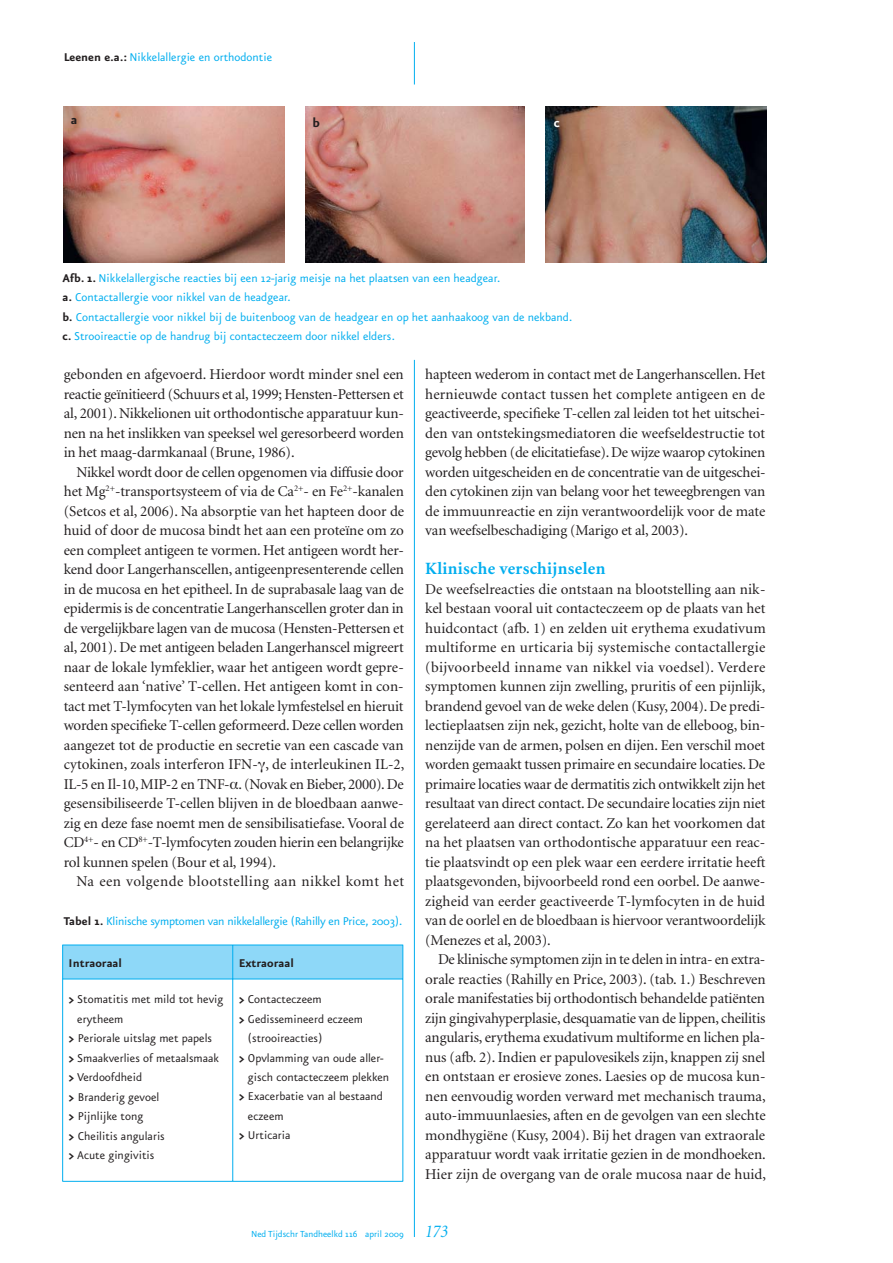
<style>
.page{position:relative;width:893px;height:1263px;background:#fff}
.page>*{position:absolute;margin:0;border:0;box-sizing:border-box;transform-origin:0 0}
.t1{font:700 17.25px "Minion";letter-spacing:.02em;color:#00aeef}
.t2{font:15px/19.5px "Minion";letter-spacing:-.01em;color:#231f20;text-align:justify}
.t3{font:15px "Minion";letter-spacing:.035em;color:#231f20}
.t4{font:700 15px "Eureka Sans";color:#231f20}
.t5{font:700 15px "Eureka Sans";color:#fff}
.t6{font:13.5px "Eureka Sans";color:#231f20}
.t7{font:13.5px/19.5px "Eureka Sans";color:#00aeef}
.t8{font:13.5px "Eureka Sans";letter-spacing:-.02em;color:#00aeef}
.t9{font:700 13.5px "Eureka Sans";color:#231f20}
.t10{font:10.5px "Eureka Sans";color:#00aeef}
.s1{font-weight:700;color:#231f20}
.s2{font-family:"Times"}
.s3{font-weight:700}
.s4{font-family:"Minion";font-style:italic;font-size:18px}
</style>
<div class="page">
<hr style="left:414px;top:360px;width:1px;height:877px;background:#00aeef">
<img style="left:64px;top:107px;width:221px;height:155px">
<img style="left:305px;top:107px;width:219px;height:155px">
<img style="left:545px;top:107px;width:221px;height:155px">
<hr style="left:414px;top:42px;width:1px;height:43px;background:#00aeef">
<div style="left:63px;top:946px;width:339px;height:33px;background:#8ed8f8"></div>
<hr style="left:62px;top:945px;width:171px;height:1px;background:#00aeef">
<hr style="left:62px;top:945px;width:1px;height:34px;background:#00aeef">
<hr style="left:233px;top:945px;width:170px;height:1px;background:#00aeef">
<hr style="left:232px;top:945px;width:1px;height:34px;background:#00aeef">
<hr style="left:402px;top:945px;width:1px;height:34px;background:#00aeef">
<hr style="left:62px;top:979px;width:171px;height:1px;background:#00aeef">
<hr style="left:62px;top:979px;width:1px;height:202px;background:#00aeef">
<hr style="left:233px;top:979px;width:170px;height:1px;background:#00aeef">
<hr style="left:232px;top:979px;width:1px;height:202px;background:#00aeef">
<hr style="left:402px;top:979px;width:1px;height:202px;background:#00aeef">
<hr style="left:62px;top:1181px;width:341px;height:1px;background:#00aeef">
<p class="t7" style="left:64px;top:48px;width:210px"><span class="s1">Leenen e.a.:</span> Nikkelallergie en orthodontie</p>
<p class="t4" style="left:71px;top:115px;width:8px">a</p>
<p class="t4" style="left:312px;top:117px;width:9px">b</p>
<p class="t5" style="left:554px;top:117px;width:8px">c</p>
<p class="t7" style="left:62px;top:269px;width:511px"><span class="s1">Afb. 1.</span> Nikkelallergische reacties bij een 12-jarig meisje na het plaatsen van een headgear.<br><span class="s1">a.</span> Contactallergie voor nikkel van de headgear.<br><span class="s1">b.</span> Contactallergie voor nikkel bij de buitenboog van de headgear en op het aanhaakoog van de nekband. <span class="s1">c.</span> Strooireactie op de handrug bij contacteczeem door nikkel elders.</p>
<p class="t2" style="left:64px;top:366px;width:342px">gebonden en afgevoerd. Hierdoor wordt minder snel een reactie geïnitieerd (Schuurs et al, 1999; Hensten-Pettersen et al, 2001). Nikkelionen uit orthodontische apparatuur kun&shy;nen na het inslikken van speeksel wel geresorbeerd worden in het maag-darmkanaal (Brune, 1986).</p>
<p class="t2" style="left:64px;top:464px;width:342px;text-indent:13px">Nikkel wordt door de cellen opgenomen via diffusie door het Mg<sup>2+</sup>-transportsysteem of via de Ca<sup>2+</sup>- en Fe<sup>2+</sup>-kanalen (Setcos et al, 2006). Na absorptie van het hapteen door de huid of door de mucosa bindt het aan een proteïne om zo een compleet antigeen te vormen. Het antigeen wordt her&shy;kend door Langerhanscellen, antigeenpresenterende cellen in de mucosa en het epitheel. In de suprabasale laag van de epidermis is de concentratie Langerhanscellen groter dan in de vergelijkbare lagen van de mucosa (Hensten-Pettersen et al, 2001). De met antigeen beladen Langerhanscel migreert naar de lokale lymfeklier, waar het antigeen wordt gepre&shy;senteerd aan ‘native’ T-cellen. Het antigeen komt in con&shy;tact met T-lymfocyten van het lokale lymfestelsel en hieruit worden specifieke T-cellen geformeerd. Deze cellen worden aangezet tot de productie en secretie van een cascade van cytokinen, zoals interferon IFN-<span class="s2">γ</span>, de interleukinen IL-2, IL-5 en Il-10, MIP-2 en TNF-<span class="s2">α</span>. (Novak en Bieber, 2000). De gesensibiliseerde T-cellen blijven in de bloedbaan aanwe&shy;zig en deze fase noemt men de sensibilisatiefase. Vooral de CD<sup>4+</sup>- en CD<sup>8+</sup>-T-lymfocyten zouden hierin een belangrijke rol kunnen spelen (Bour et al, 1994).</p>
<p class="t3" style="left:76px;top:876px;width:329px">Na een volgende blootstelling aan nikkel komt het</p>
<p class="t8" style="left:64px;top:916px;width:340px"><span class="s1">Tabel 1.</span> Klinische symptomen van nikkelallergie (Rahilly en Price, 2003).</p>
<p class="t9" style="left:69px;top:958px;width:55px">Intraoraal</p>
<p class="t9" style="left:239px;top:958px;width:57px">Extraoraal</p>
<p class="t6" style="left:69px;top:994px;width:156px"><span class="s3">&gt;</span> Stomatitis met mild tot hevig</p>
<p class="t6" style="left:77px;top:1014px;width:48px">erytheem</p>
<p class="t6" style="left:69px;top:1033px;width:145px"><span class="s3">&gt;</span> Periorale uitslag met papels</p>
<p class="t6" style="left:69px;top:1053px;width:152px"><span class="s3">&gt;</span> Smaakverlies of metaalsmaak</p>
<p class="t6" style="left:69px;top:1072px;width:75px"><span class="s3">&gt;</span> Verdoofdheid</p>
<p class="t6" style="left:69px;top:1092px;width:92px"><span class="s3">&gt;</span> Branderig gevoel</p>
<p class="t6" style="left:69px;top:1111px;width:76px"><span class="s3">&gt;</span> Pijnlijke tong</p>
<p class="t6" style="left:69px;top:1131px;width:98px"><span class="s3">&gt;</span> Cheilitis angularis</p>
<p class="t6" style="left:69px;top:1150px;width:87px"><span class="s3">&gt;</span> Acute gingivitis</p>
<p class="t6" style="left:239px;top:994px;width:84px"><span class="s3">&gt;</span> Contacteczeem</p>
<p class="t6" style="left:239px;top:1014px;width:126px"><span class="s3">&gt;</span> Gedissemineerd eczeem</p>
<p class="t6" style="left:248px;top:1033px;width:76px">(strooireacties)</p>
<p class="t6" style="left:239px;top:1053px;width:146px"><span class="s3">&gt;</span> Opvlamming van oude aller-</p>
<p class="t6" style="left:248px;top:1072px;width:143px">gisch contacteczeem plekken</p>
<p class="t6" style="left:239px;top:1092px;width:146px"><span class="s3">&gt;</span> Exacerbatie van al bestaand</p>
<p class="t6" style="left:248px;top:1111px;width:37px">eczeem</p>
<p class="t6" style="left:239px;top:1131px;width:53px"><span class="s3">&gt;</span> Urticaria</p>
<p class="t2" style="left:425px;top:366px;width:342px">hapteen wederom in contact met de Langerhanscellen. Het hernieuwde contact tussen het complete antigeen en de geactiveerde, specifieke T-cellen zal leiden tot het uitschei&shy;den van ontstekingsmediatoren die weefseldestructie tot gevolg hebben (de elicitatiefase). De wijze waarop cytokinen worden uitgescheiden en de concentratie van de uitgeschei&shy;den cytokinen zijn van belang voor het teweegbrengen van de immuunreactie en zijn verantwoordelijk voor de mate van weefselbeschadiging (Marigo et al, 2003).</p>
<p class="t1" style="left:425px;top:562px;width:182px">Klinische verschijnselen</p>
<p class="t2" style="left:425px;top:581px;width:342px">De weefselreacties die ontstaan na blootstelling aan nik&shy;kel bestaan vooral uit contacteczeem op de plaats van het huidcontact (afb. 1) en zelden uit erythema exudativum multiforme en urticaria bij systemische contactallergie (bijvoorbeeld inname van nikkel via voedsel). Verdere symptomen kunnen zijn zwelling, pruritis of een pijnlijk, brandend gevoel van de weke delen (Kusy, 2004). De predi&shy;lectieplaatsen zijn nek, gezicht, holte van de elleboog, bin&shy;nenzijde van de armen, polsen en dijen. Een verschil moet worden gemaakt tussen primaire en secundaire locaties. De primaire locaties waar de dermatitis zich ontwikkelt zijn het resultaat van direct contact. De secundaire locaties zijn niet gerelateerd aan direct contact. Zo kan het voorkomen dat na het plaatsen van orthodontische apparatuur een reac&shy;tie plaatsvindt op een plek waar een eerdere irritatie heeft plaatsgevonden, bijvoorbeeld rond een oorbel. De aanwe&shy;zigheid van eerder geactiveerde T-lymfocyten in de huid van de oorlel en de bloedbaan is hiervoor verantwoordelijk (Menezes et al, 2003).</p>
<p class="t2" style="left:425px;top:951px;width:342px;text-indent:13px">De klinische symptomen zijn in te delen in intra- en extra&shy;orale reacties (Rahilly en Price, 2003). (tab. 1.) Beschreven orale manifestaties bij orthodontisch behandelde patiënten zijn gingivahyperplasie, desquamatie van de lippen, cheilitis angularis, erythema exudativum multiforme en lichen pla&shy;nus (afb. 2). Indien er papulovesikels zijn, knappen zij snel en ontstaan er erosieve zones. Laesies op de mucosa kun&shy;nen eenvoudig worden verward met mechanisch trauma, auto-immuunlaesies, aften en de gevolgen van een slechte mondhygiëne (Kusy, 2004). Bij het dragen van extraorale apparatuur wordt vaak irritatie gezien in de mondhoeken.<br>Hier zijn de overgang van de orale mucosa naar de huid,</p>
<p class="t10" style="left:251px;top:1230px;width:198px">Ned Tijdschr Tandheelkd 116 april 2009 <span class="s4">173</span></p>
</div>
